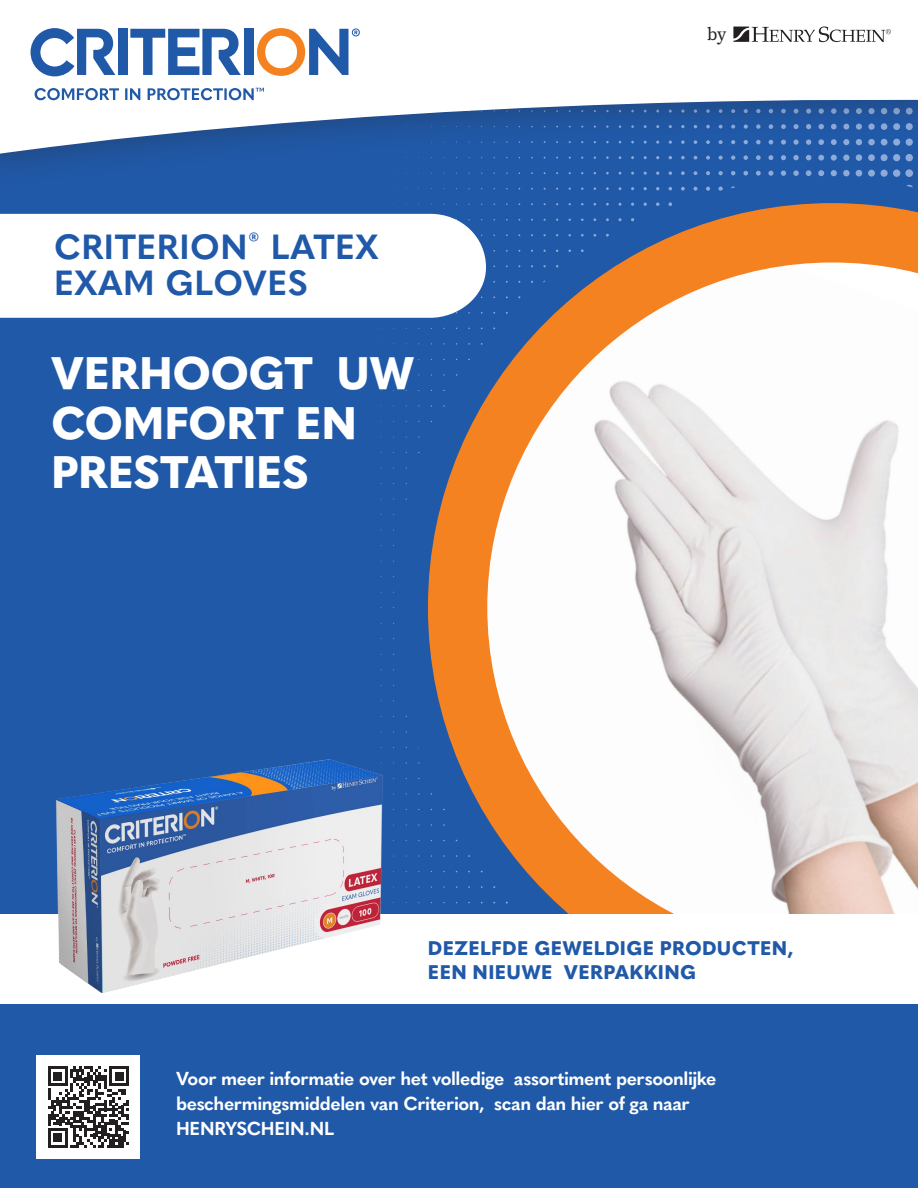
<style>
.page{position:relative;width:918px;height:1188px;background:#fff}
.page>*{position:absolute;margin:0;border:0;box-sizing:border-box;transform-origin:0 0}
.t1{font:800 45px/49.5px "Quasimoda";letter-spacing:-.01em;color:#fff}
.t2{font:700 34.5px "Quasimoda";letter-spacing:.015em;color:#2059a8}
.t3{font:800 19.5px "Quasimoda";letter-spacing:.015em;color:#2059a8}
.t4{font:700 18.6px "Quasimoda";letter-spacing:-.025em;color:#fff}
.t5{font:18px "Source Serif Variable";color:#231f20}
</style>
<div class="page">
<div style="left:0;top:0;width:918px;height:1004px;background:#2059a8"></div>
<svg style="left:428px;top:203px;width:490px;height:711px;background:#dccec7"></svg>
<div style="left:0;top:914px;width:918px;height:90px;background:#fff"></div>
<div style="left:0;top:0;width:918px;height:188px;background:#231f20;opacity:.3"></div>
<svg style="left:0;top:0;width:918px;height:156px;fill:#fff"></svg>
<div style="left:0;top:1004px;width:918px;height:184px;background:#2059a8"></div>
<div style="left:0;top:214px;width:486px;height:104px;background:#fff"></div>
<div style="left:118px;top:29px;width:9px;height:46px;background:#2059a8"></div>
<div style="left:244px;top:29px;width:9px;height:46px;background:#2059a8"></div>
<svg style="left:257px;top:28px;width:103px;height:48px"></svg>
<svg style="left:130px;top:29px;width:111px;height:46px"></svg>
<svg style="left:31px;top:28px;width:84px;height:48px"></svg>
<svg style="left:35px;top:88px;width:229px;height:12px"></svg>
<svg style="left:769px;top:30px;width:24px;height:12px"></svg>
<svg style="left:794px;top:30px;width:21px;height:12px"></svg>
<svg style="left:819px;top:26px;width:36px;height:16px"></svg>
<svg style="left:733px;top:27px;width:36px;height:15px"></svg>
<svg style="left:856px;top:29px;width:35px;height:13px"></svg>
<img style="left:36px;top:620px;width:491px;height:440px">
<div style="left:37px;top:1055px;width:103px;height:104px;background:#fff"></div>
<svg style="left:48px;top:1066px;width:81px;height:82px"></svg>
<p class="t2" style="left:54px;top:220px;width:326px">CRITERION<sup>®</sup> LATEX</p>
<p class="t2" style="left:54px;top:256px;width:256px">EXAM GLOVES</p>
<p class="t1" style="left:51px;top:345px;width:365px">VERHOOGT UW</p>
<p class="t1" style="left:51px;top:395px;width:307px">COMFORT EN<br>PRESTATIES</p>
<p class="t5" style="left:707px;top:22px;width:21px">by</p>
<p class="t3" style="left:428px;top:932px;width:367px">DEZELFDE GEWELDIGE PRODUCTEN,</p>
<p class="t3" style="left:428px;top:956px;width:270px">EEN NIEUWE VERPAKKING</p>
<p class="t4" style="left:176px;top:1064px;width:542px">Voor meer informatie over het volledige assortiment persoonlijke</p>
<p class="t4" style="left:176px;top:1089px;width:515px">beschermingsmiddelen van Criterion, scan dan hier of ga naar</p>
<p class="t4" style="left:176px;top:1114px;width:160px">HENRYSCHEIN.NL</p>
</div>
